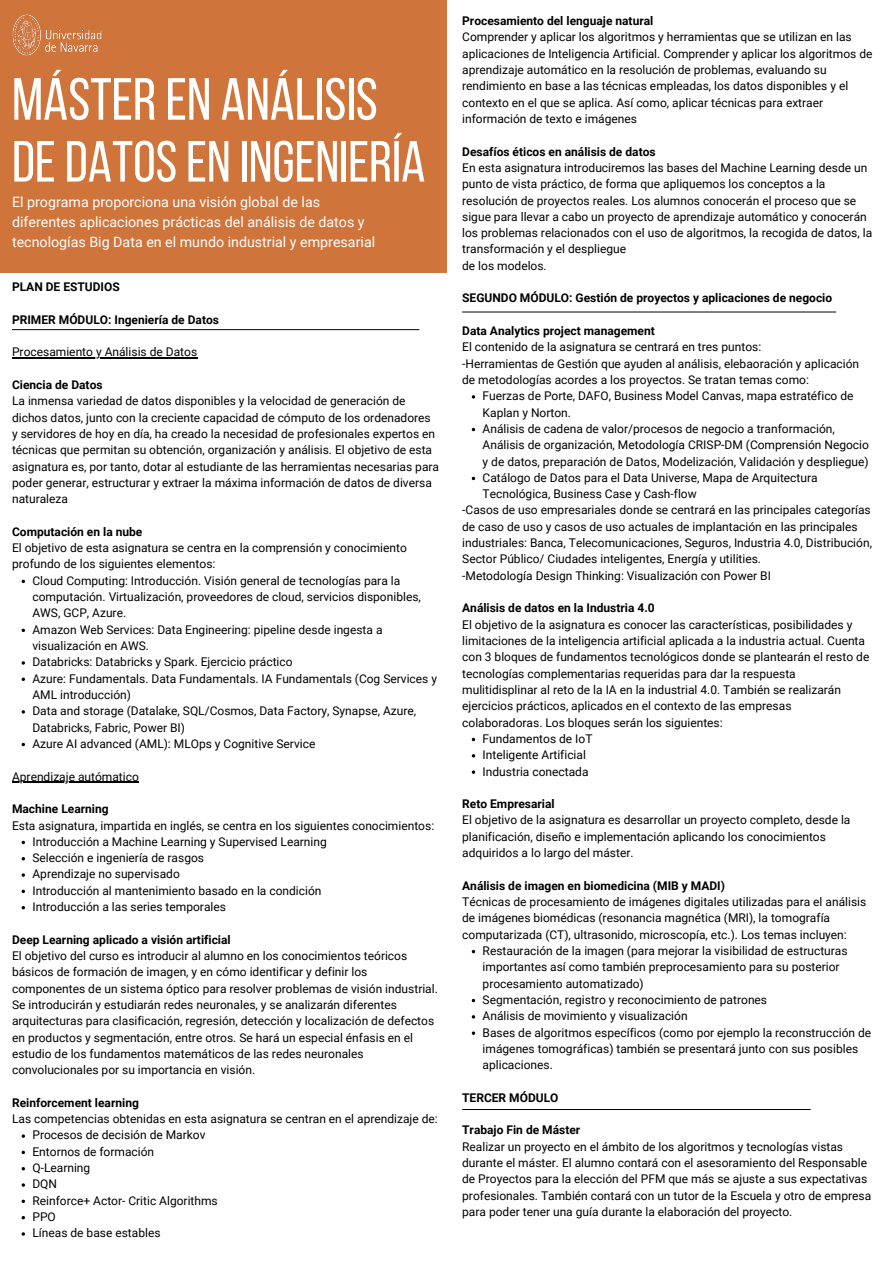
<style>
.page{position:relative;width:893px;height:1263px;background:#fff}
.page>*{position:absolute;margin:0;border:0;box-sizing:border-box;transform-origin:0 0}
.t1{font:59.4px "Bebas Neue";color:#fff}
.t2{font:57.9px "Bebas Neue";color:#fff}
.t3{font:14.25px/19.6px "Roboto";color:#fff}
.t4{font:12px/16.4px "Roboto";color:#000}
.t5{font:700 12px "Roboto";color:#000}
</style>
<div class="page">
<hr style="left:12px;top:357px;width:185px;height:2px;background:#000">
<svg style="left:22px;top:661px;width:3px;height:4px"></svg>
<svg style="left:22px;top:710px;width:3px;height:4px"></svg>
<hr style="left:12px;top:782px;width:127px;height:1px;background:#000">
<svg style="left:22px;top:873px;width:3px;height:4px"></svg>
<svg style="left:22px;top:1134px;width:3px;height:4px"></svg>
<svg style="left:22px;top:1183px;width:3px;height:4px"></svg>
<svg style="left:22px;top:1232px;width:3px;height:4px"></svg>
<svg style="left:472px;top:395px;width:3px;height:4px"></svg>
<svg style="left:472px;top:770px;width:3px;height:4px"></svg>
<svg style="left:472px;top:1031px;width:3px;height:4px"></svg>
<hr style="left:12px;top:329px;width:407px;height:1px;background:#000">
<hr style="left:462px;top:312px;width:374px;height:1px;background:#000">
<hr style="left:462px;top:1109px;width:348px;height:1px;background:#000">
<div style="left:0;top:0;width:446px;height:273px;background:#cf743b"></div>
<img style="left:12px;top:14px;width:89px;height:41px">
<p class="t1" style="left:12px;top:75px;width:367px">MÁSTEREN ANÁLISIS</p>
<p class="t2" style="left:12px;top:138px;width:415px">DEDATOSEN INGENIERÍA</p>
<p class="t3" style="left:12px;top:193px;width:365px">El programa proporciona una visión global de las diferentes aplicaciones prácticas del análisis de datos y tecnologías Big Data en el mundo industrial y empresarial</p>
<p class="t5" style="left:12px;top:280px;width:109px">PLAN DE ESTUDIOS</p>
<h2 class="t5" style="left:12px;top:313px;width:208px">PRIMER MÓDULO: Ingeniería de Datos</h2>
<h1 class="t4" style="left:12px;top:344px;width:187px">Procesamiento y Análisis de Datos</h1>
<h3 class="t5" style="left:12px;top:378px;width:92px">Ciencia de Datos</h3>
<h4 class="t4" style="left:12px;top:393px;width:428px">La inmensa variedad de datos disponibles y la velocidad de generación de dichos datos, junto con la creciente capacidad de cómputo de los ordenadores y servidores de hoy en día, ha creado la necesidad de profesionales expertos en técnicas que permitan su obtención, organización y análisis. El objetivo de esta asignatura es, por tanto, dotar al estudiante de las herramientas necesarias para poder generar, estructurar y extraer la máxima información de datos de diversa naturaleza</h4>
<p class="t5" style="left:12px;top:525px;width:132px">Computación en la nube</p>
<p class="t4" style="left:12px;top:540px;width:396px">El objetivo de esta asignatura se centra en la comprensión y conocimiento profundo de los siguientes elementos:</p>
<p class="t4" style="left:32px;top:572px;width:390px">Cloud Computing: Introducción. Visión general de tecnologías para la computación. Virtualización, proveedores de cloud, servicios disponibles,<br>AWS, GCP, Azure.</p>
<p class="t4" style="left:32px;top:621px;width:351px">Amazon Web Services: Data Engineering: pipeline desde ingesta a visualización en AWS.</p>
<p class="t4" style="left:32px;top:654px;width:262px">Databricks: Databricks y Spark. Ejercicio práctico</p>
<p class="t4" style="left:32px;top:670px;width:406px">Azure: Fundamentals. Data Fundamentals. IA Fundamentals (Cog Services y<br>AML introducción)</p>
<p class="t4" style="left:32px;top:703px;width:385px">Data and storage (Datalake, SQL/Cosmos, Data Factory, Synapse, Azure,<br>Databricks, Fabric, Power BI)</p>
<p class="t4" style="left:32px;top:736px;width:284px">Azure AI advanced (AML): MLOps y Cognitive Service</p>
<p class="t4" style="left:12px;top:768px;width:128px">Aprendizaje autómatico</p>
<p class="t5" style="left:12px;top:802px;width:98px">Machine Learning</p>
<p class="t4" style="left:12px;top:817px;width:424px">Esta asignatura, impartida en inglés, se centra en los siguientes conocimientos:</p>
<p class="t4" style="left:32px;top:833px;width:296px">Introducción a Machine Learning y Supervised Learning</p>
<p class="t4" style="left:32px;top:850px;width:173px">Selección e ingeniería de rasgos</p>
<p class="t4" style="left:32px;top:866px;width:149px">Aprendizaje no supervisado</p>
<p class="t4" style="left:32px;top:882px;width:290px">Introducción al mantenimiento basado en la condición</p>
<p class="t4" style="left:32px;top:899px;width:195px">Introducción a las series temporales</p>
<p class="t5" style="left:12px;top:932px;width:220px">Deep Learning aplicado a visión artificial</p>
<p class="t4" style="left:12px;top:948px;width:427px">El objetivo del curso es introducir al alumno en los conocimientos teóricos básicos de formación de imagen, y en cómo identificar y definir los componentes de un sistema óptico para resolver problemas de visión industrial.<br>Se introducirán y estudiarán redes neuronales, y se analizarán diferentes arquitecturas para clasificación, regresión, detección y localización de defectos en productos y segmentación, entre otros. Se hará un especial énfasis en el estudio de los fundamentos matemáticos de las redes neuronales convolucionales por su importancia en visión.</p>
<p class="t5" style="left:12px;top:1096px;width:128px">Reinforcement learning</p>
<p class="t4" style="left:12px;top:1111px;width:427px">Las competencias obtenidas en esta asignatura se centran en el aprendizaje de:</p>
<p class="t4" style="left:32px;top:1127px;width:175px">Procesos de decisión de Markov</p>
<p class="t4" style="left:32px;top:1143px;width:123px">Entornos de formación</p>
<p class="t4" style="left:32px;top:1160px;width:59px">Q-Learning</p>
<p class="t4" style="left:32px;top:1176px;width:26px">DQN</p>
<p class="t4" style="left:32px;top:1192px;width:187px">Reinforce+ Actor- Critic Algorithms</p>
<p class="t4" style="left:32px;top:1209px;width:25px">PPO</p>
<p class="t4" style="left:32px;top:1225px;width:130px">Líneas de base estables</p>
<p class="t5" style="left:462px;top:14px;width:193px">Procesamiento del lenguaje natural</p>
<p class="t4" style="left:462px;top:29px;width:412px">Comprender y aplicar los algoritmos y herramientas que se utilizan en las aplicaciones de Inteligencia Artificial. Comprender y aplicar los algoritmos de aprendizaje automático en la resolución de problemas, evaluando su rendimiento en base a las técnicas empleadas, los datos disponibles y el contexto en el que se aplica. Así como, aplicar técnicas para extraer información de texto e imágenes</p>
<p class="t5" style="left:462px;top:144px;width:195px">Desafíos éticos en análisis de datos</p>
<p class="t4" style="left:462px;top:160px;width:411px">En esta asignatura introduciremos las bases del Machine Learning desde un punto de vista práctico, de forma que apliquemos los conceptos a la resolución de proyectos reales. Los alumnos conocerán el proceso que se sigue para llevar a cabo un proyecto de aprendizaje automático y conocerán los problemas relacionados con el uso de algoritmos, la recogida de datos, la transformación y el despliegue</p>
<p class="t4" style="left:462px;top:257px;width:86px">de los modelos.</p>
<p class="t5" style="left:462px;top:291px;width:371px">SEGUNDO MÓDULO: Gestión de proyectos y aplicaciones de negocio</p>
<p class="t5" style="left:462px;top:324px;width:194px">Data Analytics project management</p>
<p class="t4" style="left:462px;top:339px;width:300px">El contenido de la asignatura se centrará en tres puntos:</p>
<h4 class="t4" style="left:462px;top:355px;width:398px">-Herramientas de Gestión que ayuden al análisis, elebaoración y aplicación de metodologías acordes a los proyectos. Se tratan temas como:</h4>
<p class="t4" style="left:482px;top:388px;width:372px">Fuerzas de Porte, DAFO, Business Model Canvas, mapa estratéfico de<br>Kaplan y Norton.</p>
<p class="t4" style="left:482px;top:421px;width:388px">Análisis de cadena de valor/procesos de negocio a tranformación,<br>Análisis de organización, Metodología CRISP-DM (Comprensión Negocio y de datos, preparación de Datos, Modelización, Validación y despliegue)</p>
<p class="t4" style="left:482px;top:470px;width:336px">Catálogo de Datos para el Data Universe, Mapa de Arquitectura<br>Tecnológica, Business Case y Cash-flow</p>
<p class="t4" style="left:462px;top:502px;width:411px">-Casos de uso empresariales donde se centrará en las principales categorías de caso de uso y casos de uso actuales de implantación en las principales industriales: Banca, Telecomunicaciones, Seguros, Industria 4.0, Distribución, Sector Público/ Ciudades inteligentes, Energía y utilities.</p>
<p class="t4" style="left:462px;top:567px;width:310px">-Metodología Design Thinking: Visualización con Power BI</p>
<p class="t5" style="left:462px;top:601px;width:194px">Análisis de datos en la Industria 4.0</p>
<p class="t4" style="left:462px;top:616px;width:409px">El objetivo de la asignatura es conocer las características, posibilidades y limitaciones de la inteligencia artificial aplicada a la industria actual. Cuenta con 3 bloques de fundamentos tecnológicos donde se plantearán el resto de tecnologías complementarias requeridas para dar la respuesta mulitidisplinar al reto de la IA en la industrial 4.0. También se realizarán ejercicios prácticos, aplicados en el contexto de las empresas colaboradoras. Los bloques serán los siguientes:</p>
<p class="t4" style="left:482px;top:731px;width:111px">Fundamentos de IoT</p>
<p class="t4" style="left:482px;top:747px;width:105px">Inteligente Artificial</p>
<p class="t4" style="left:482px;top:763px;width:107px">Industria conectada</p>
<p class="t5" style="left:462px;top:797px;width:94px">Reto Empresarial</p>
<p class="t4" style="left:462px;top:812px;width:390px">El objetivo de la asignatura es desarrollar un proyecto completo, desde la planificación, diseño e implementación aplicando los conocimientos adquiridos a lo largo del máster.</p>
<p class="t5" style="left:462px;top:878px;width:264px">Análisis de imagen en biomedicina (MIB y MADI)</p>
<p class="t4" style="left:462px;top:894px;width:405px">Técnicas de procesamiento de imágenes digitales utilizadas para el análisis de imágenes biomédicas (resonancia magnética (MRI), la tomografía computarizada (CT), ultrasonido, microscopía, etc.). Los temas incluyen:</p>
<p class="t4" style="left:482px;top:943px;width:366px">Restauración de la imagen (para mejorar la visibilidad de estructuras importantes así como también preprocesamiento para su posterior procesamiento automatizado)</p>
<p class="t4" style="left:482px;top:992px;width:286px">Segmentación, registro y reconocimiento de patrones</p>
<p class="t4" style="left:482px;top:1008px;width:206px">Análisis de movimiento y visualización</p>
<p class="t4" style="left:482px;top:1024px;width:390px">Bases de algoritmos específicos (como por ejemplo la reconstrucción de imágenes tomográficas) también se presentará junto con sus posibles aplicaciones.</p>
<p class="t5" style="left:462px;top:1091px;width:98px">TERCER MÓDULO</p>
<p class="t5" style="left:462px;top:1123px;width:120px">Trabajo Fin de Máster</p>
<p class="t4" style="left:462px;top:1138px;width:410px">Realizar un proyecto en el ámbito de los algoritmos y tecnologías vistas durante el máster. El alumno contará con el asesoramiento del Responsable de Proyectos para la elección del PFM que más se ajuste a sus expectativas profesionales. También contará con un tutor de la Escuela y otro de empresa para poder tener una guía durante la elaboración del proyecto.</p>
</div>
